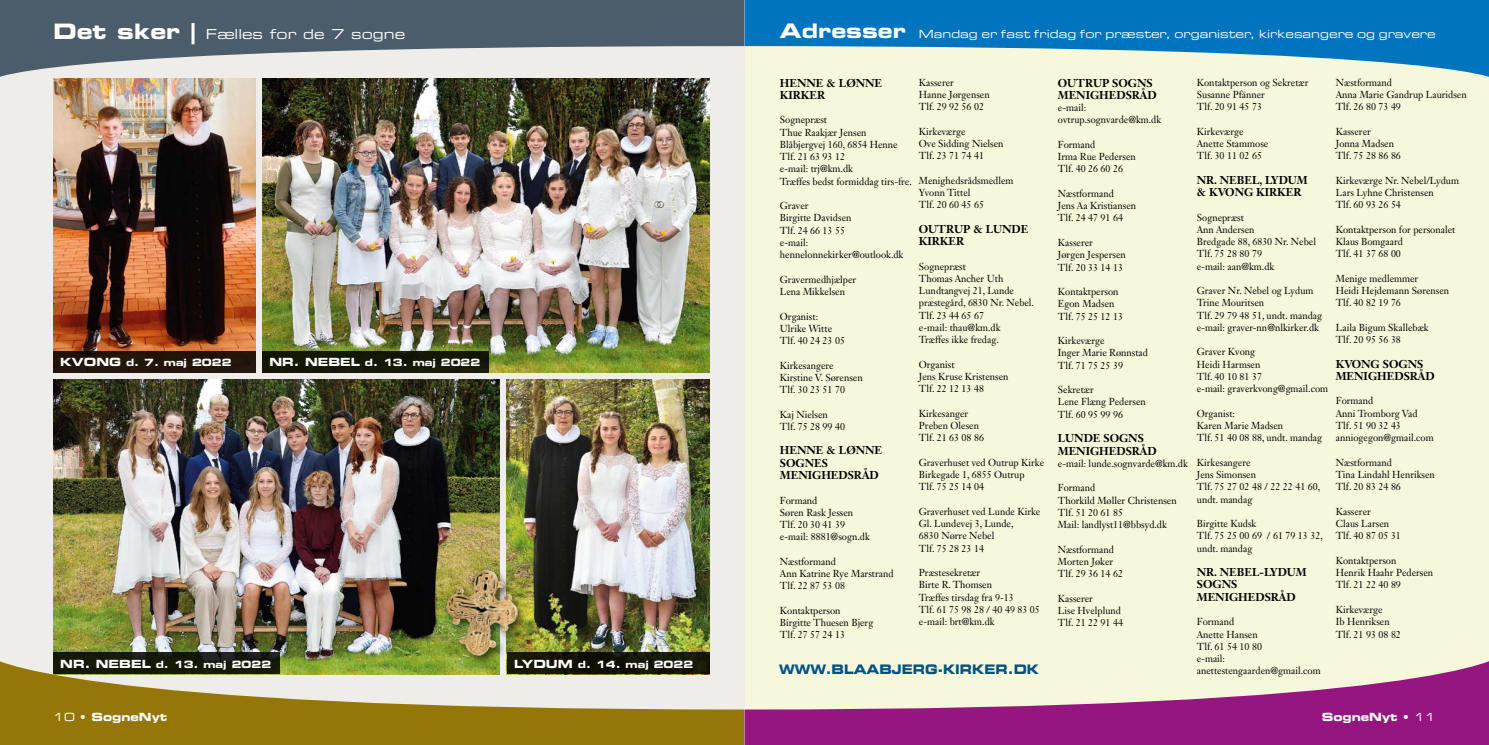
<style>
.page{position:relative;width:1489px;height:745px;background:#fff}
.page>*{position:absolute;margin:0;border:0;box-sizing:border-box;transform-origin:0 0}
.t1{font:13.75px "Eurostile LT Std Ex 2";color:#fff}
.t2{font:13.12px "Eurostile LT Std Bold Ex 2";color:#005185;scale:.9 1}
.t3{font:700 11.25px/12.2px "Janson Text LT Std";color:#000;scale:.96 1}
.t4{font:11.25px "Eurostile LT Std Ex 2";color:#fff}
.t5{font:11.25px "Eurostile LT Std Bold Ex 2";color:#fff}
.t6{font:10px/12.2px "Janson Text LT Std";color:#000;scale:.96 1}
.t7{font:10px "Eurostile LT Std Bold Ex 2";color:#fff}
.s1{font-family:"Eurostile LT Std Bold Ex 2";font-size:21.25px}
.s2{font-size:11.25px}
.s3{font-family:"Eurostile LT Std Bold Ex 2";font-size:20px}
.s4{font-family:"Eurostile LT Std Ex 2"}
</style>
<div class="page">
<div style="left:744px;top:18px;width:744px;height:708px;background:#f7f7db"></div>
<div style="left:0;top:0;width:744px;height:744px;background:#eeede9"></div>
<img style="left:262px;top:81px;width:447px;height:291px">
<img style="left:507px;top:379px;width:202px;height:273px">
<img style="left:53px;top:81px;width:202px;height:270px">
<img style="left:53px;top:379px;width:447px;height:277px">
<svg style="left:744px;top:0;width:744px;height:81px;fill:#0074be"></svg>
<svg style="left:744px;top:656px;width:744px;height:88px;fill:#951681"></svg>
<div style="left:443px;top:566px;width:86px;height:100px;background:#000;opacity:.6"></div>
<img style="left:437px;top:561px;width:90px;height:95px">
<div style="left:53px;top:351px;width:202px;height:21px;background:#23150b"></div>
<div style="left:262px;top:351px;width:227px;height:21px;background:#141807"></div>
<svg style="left:507px;top:652px;width:202px;height:4px"></svg>
<svg style="left:53px;top:652px;width:227px;height:4px"></svg>
<svg style="left:0;top:0;width:744px;height:81px;fill:#4b5d6b"></svg>
<svg style="left:0;top:656px;width:744px;height:88px;fill:#957608"></svg>
<h1 class="t1" style="left:53px;top:25px;width:353px"><span class="s1">Det sker |</span> Fælles for de 7 sogne</h1>
<p class="t7" style="left:60px;top:355px;width:173px"><span class="s2">KVONG</span> d. 7. maj 2022</p>
<p class="t7" style="left:269px;top:355px;width:212px"><span class="s2">NR. NEBEL</span> d. 13. maj 2022</p>
<p class="t7" style="left:60px;top:656px;width:212px"><span class="s2">NR. NEBEL</span> d. 13. maj 2022</p>
<p class="t5" style="left:514px;top:655px;width:22px">Lydum</p>
<p class="t7" style="left:578px;top:656px;width:117px">d. 14. maj 2022</p>
<p class="t4" style="left:780px;top:26px;width:657px"><span class="s3">Adresser</span> Mandag er fast fridag for præster, organister, kirkesangere og gravere</p>
<p class="t3" style="left:780px;top:76px;width:108px">HENNE &amp; LØNNE<br>KIRKER</p>
<p class="t6" style="left:780px;top:114px;width:139px">Sognepræst<br>Thue Raakjær Jensen<br>Blåbjergvej 160, 6854 Henne<br>Tlf. 21 63 93 12<br>e-mail: trj@km.dk<br>Træffes bedst formiddag tirs-fre.</p>
<p class="t6" style="left:780px;top:199px;width:130px">Graver<br>Birgitte Davidsen<br>Tlf. 24 66 13 55<br>e-mail: hennelonnekirker@outlook.dk</p>
<p class="t6" style="left:780px;top:273px;width:81px">Gravermedhjælper<br>Lena Mikkelsen</p>
<p class="t6" style="left:780px;top:310px;width:69px">Organist:<br>Ulrike Witte<br>Tlf. 40 24 23 05</p>
<p class="t6" style="left:780px;top:359px;width:88px">Kirkesangere<br>Kirstine V. Sørensen<br>Tlf. 30 23 51 70</p>
<p class="t6" style="left:780px;top:408px;width:69px">Kaj Nielsen<br>Tlf. 75 28 99 40</p>
<p class="t3" style="left:780px;top:444px;width:108px">HENNE &amp; LØNNE<br>SOGNES<br>MENIGHEDSRÅD</p>
<p class="t6" style="left:780px;top:493px;width:95px">Formand<br>Søren Rask Jessen<br>Tlf. 20 30 41 39 e-mail: 8881@sogn.dk</p>
<p class="t6" style="left:780px;top:555px;width:120px">Næstformand<br>Ann Katrine Rye Marstrand<br>Tlf. 22 87 53 08</p>
<p class="t6" style="left:780px;top:604px;width:99px">Kontaktperson<br>Birgitte Thuesen Bjerg<br>Tlf. 27 57 24 13</p>
<p class="t6" style="left:918px;top:76px;width:75px">Kasserer<br>Hanne Jørgensen<br>Tlf. 29 92 56 02</p>
<p class="t6" style="left:918px;top:125px;width:90px">Kirkeværge<br>Ove Sidding Nielsen<br>Tlf. 23 71 74 41</p>
<p class="t6" style="left:918px;top:174px;width:100px">Menighedsrådsmedlem<br>Yvonn Tittel<br>Tlf. 20 60 45 65</p>
<p class="t3" style="left:918px;top:222px;width:115px">OUTRUP &amp; LUNDE<br>KIRKER</p>
<p class="t6" style="left:918px;top:260px;width:121px">Sognepræst<br>Thomas Ancher Uth<br>Lundtangvej 21, Lunde præstegård, 6830 Nr. Nebel.<br>Tlf. 23 44 65 67<br>e-mail: thau@km.dk<br>Træffes ikke fredag.</p>
<p class="t6" style="left:918px;top:358px;width:95px">Organist<br>Jens Kruse Kristensen<br>Tlf. 22 12 13 48</p>
<p class="t6" style="left:918px;top:407px;width:69px">Kirkesanger<br>Preben Olesen<br>Tlf. 21 63 08 86</p>
<p class="t6" style="left:918px;top:456px;width:132px">Graverhuset ved Outrup Kirke<br>Birkegade 1, 6855 Outrup<br>Tlf. 75 25 14 04</p>
<p class="t6" style="left:918px;top:505px;width:128px">Graverhuset ved Lunde Kirke<br>Gl. Lundevej 3, Lunde,<br>6830 Nørre Nebel<br>Tlf. 75 28 23 14</p>
<p class="t6" style="left:918px;top:566px;width:127px">Præstesekretær<br>Birte R. Thomsen<br>Træffes tirsdag fra 9-13<br>Tlf. 61 75 98 28 / 40 49 83 05 e-mail: brt@km.dk</p>
<h2 class="t2" style="left:779px;top:659px;width:73px">www.blaabjerg</h2>
<h2 class="t2" style="left:937px;top:659px;width:39px">-kirker</h2>
<h2 class="t2" style="left:1007px;top:659px;width:21px">.dk</h2>
<p class="t6" style="left:1335px;top:76px;width:138px">Næstformand<br>Anna Marie Gandrup Lauridsen<br>Tlf. 26 80 73 49</p>
<p class="t6" style="left:1335px;top:125px;width:69px">Kasserer<br>Jonna Madsen<br>Tlf. 75 28 86 86</p>
<p class="t6" style="left:1335px;top:174px;width:130px">Kirkeværge Nr. Nebel/Lydum<br>Lars Lyhne Christensen<br>Tlf. 60 93 26 54</p>
<p class="t6" style="left:1335px;top:223px;width:126px">Kontaktperson for personalet<br>Klaus Bomgaard<br>Tlf. 41 37 68 00</p>
<p class="t6" style="left:1335px;top:272px;width:120px">Menige medlemmer<br>Heidi Hejdemann Sørensen<br>Tlf. 40 82 19 76</p>
<p class="t6" style="left:1335px;top:321px;width:98px">Laila Bigum Skallebæk<br>Tlf. 20 95 56 38</p>
<p class="t3" style="left:1335px;top:357px;width:104px">KVONG SOGNS<br>MENIGHEDSRÅD</p>
<p class="t6" style="left:1335px;top:394px;width:103px">Formand<br>Anni Tromborg Vad<br>Tlf. 51 90 32 43 anniogegon@gmail.com</p>
<p class="t6" style="left:1335px;top:456px;width:105px">Næstformand<br>Tina Lindahl Henriksen<br>Tlf. 20 83 24 86</p>
<p class="t6" style="left:1335px;top:505px;width:69px">Kasserer<br>Claus Larsen<br>Tlf. 40 87 05 31</p>
<p class="t6" style="left:1335px;top:554px;width:103px">Kontaktperson<br>Henrik Haahr Pedersen<br>Tlf. 21 22 40 89</p>
<p class="t6" style="left:1335px;top:603px;width:69px">Kirkeværge<br>Ib Henriksen<br>Tlf. 21 93 08 82</p>
<p class="t6" style="left:1196px;top:76px;width:118px">Kontaktperson og Sekretær<br>Susanne Pfänner<br>Tlf. 20 91 45 73</p>
<p class="t6" style="left:1196px;top:125px;width:76px">Kirkeværge<br>Anette Stammose<br>Tlf. 30 11 02 65</p>
<p class="t3" style="left:1196px;top:173px;width:117px">NR. NEBEL, LYDUM &amp; KVONG KIRKER</p>
<p class="t6" style="left:1196px;top:211px;width:126px">Sognepræst<br>Ann Andersen<br>Bredgade 88, 6830 Nr. Nebel<br>Tlf. 75 28 80 79<br>e-mail: aan@km.dk</p>
<p class="t6" style="left:1196px;top:284px;width:132px">Graver Nr. Nebel og Lydum<br>Trine Mouritsen<br>Tlf. 29 79 48 51, undt. mandag e-mail: graver-nn@nlkirker.dk</p>
<p class="t6" style="left:1196px;top:345px;width:138px">Graver Kvong<br>Heidi Harmsen<br>Tlf. 40 10 81 37<br>e-mail: graverkvong@gmail.com</p>
<p class="t6" style="left:1196px;top:407px;width:132px">Organist:<br>Karen Marie Madsen<br>Tlf. 51 40 08 88, undt. mandag</p>
<p class="t6" style="left:1196px;top:456px;width:130px">Kirkesangere<br>Jens Simonsen<br>Tlf. 75 27 02 48 / 22 22 41 60, undt. mandag</p>
<p class="t6" style="left:1196px;top:517px;width:133px">Birgitte Kudsk<br>Tlf. 75 25 00 69 / 61 79 13 32, undt. mandag</p>
<p class="t3" style="left:1196px;top:565px;width:116px">NR. NEBEL-LYDUM<br>SOGNS<br>MENIGHEDSRÅD</p>
<p class="t6" style="left:1196px;top:615px;width:130px">Formand<br>Anette Hansen<br>Tlf. 61 54 10 80<br>e-mail: anettestengaarden@gmail.com</p>
<p class="t3" style="left:1057px;top:76px;width:104px">OUTRUP SOGNS<br>MENIGHEDSRÅD</p>
<p class="t6" style="left:1057px;top:101px;width:109px">e-mail: ovtrup.sognvarde@km.dk</p>
<p class="t6" style="left:1057px;top:138px;width:83px">Formand<br>Irma Rue Pedersen<br>Tlf. 40 26 60 26</p>
<p class="t6" style="left:1057px;top:187px;width:83px">Næstformand<br>Jens Aa Kristiansen<br>Tlf. 24 47 91 64</p>
<p class="t6" style="left:1057px;top:236px;width:72px">Kasserer<br>Jørgen Jespersen<br>Tlf. 20 33 14 13</p>
<p class="t6" style="left:1057px;top:285px;width:69px">Kontaktperson<br>Egon Madsen<br>Tlf. 75 25 12 13</p>
<p class="t6" style="left:1057px;top:334px;width:95px">Kirkeværge<br>Inger Marie Rønnstad<br>Tlf. 71 75 25 39</p>
<p class="t6" style="left:1057px;top:383px;width:93px">Sekretær<br>Lene Flæng Pedersen<br>Tlf. 60 95 99 96</p>
<p class="t3" style="left:1057px;top:432px;width:104px">LUNDE SOGNS<br>MENIGHEDSRÅD</p>
<p class="t6" style="left:1057px;top:457px;width:137px">e-mail: lunde.sognvarde@km.dk</p>
<p class="t6" style="left:1057px;top:481px;width:125px">Formand<br>Thorkild Møller Christensen<br>Tlf. 51 20 61 85<br>Mail: landlyst11@bbsyd.dk</p>
<p class="t6" style="left:1057px;top:542px;width:69px">Næstformand<br>Morten Jøker<br>Tlf. 29 36 14 62</p>
<p class="t6" style="left:1057px;top:591px;width:69px">Kasserer<br>Lise Hvelplund<br>Tlf. 21 22 91 44</p>
<p class="t5" style="left:53px;top:708px;width:116px"><span class="s4">10 •</span> SogneNyt</p>
<p class="t5" style="left:1321px;top:708px;width:116px">SogneNyt <span class="s4">• 11</span></p>
</div>
